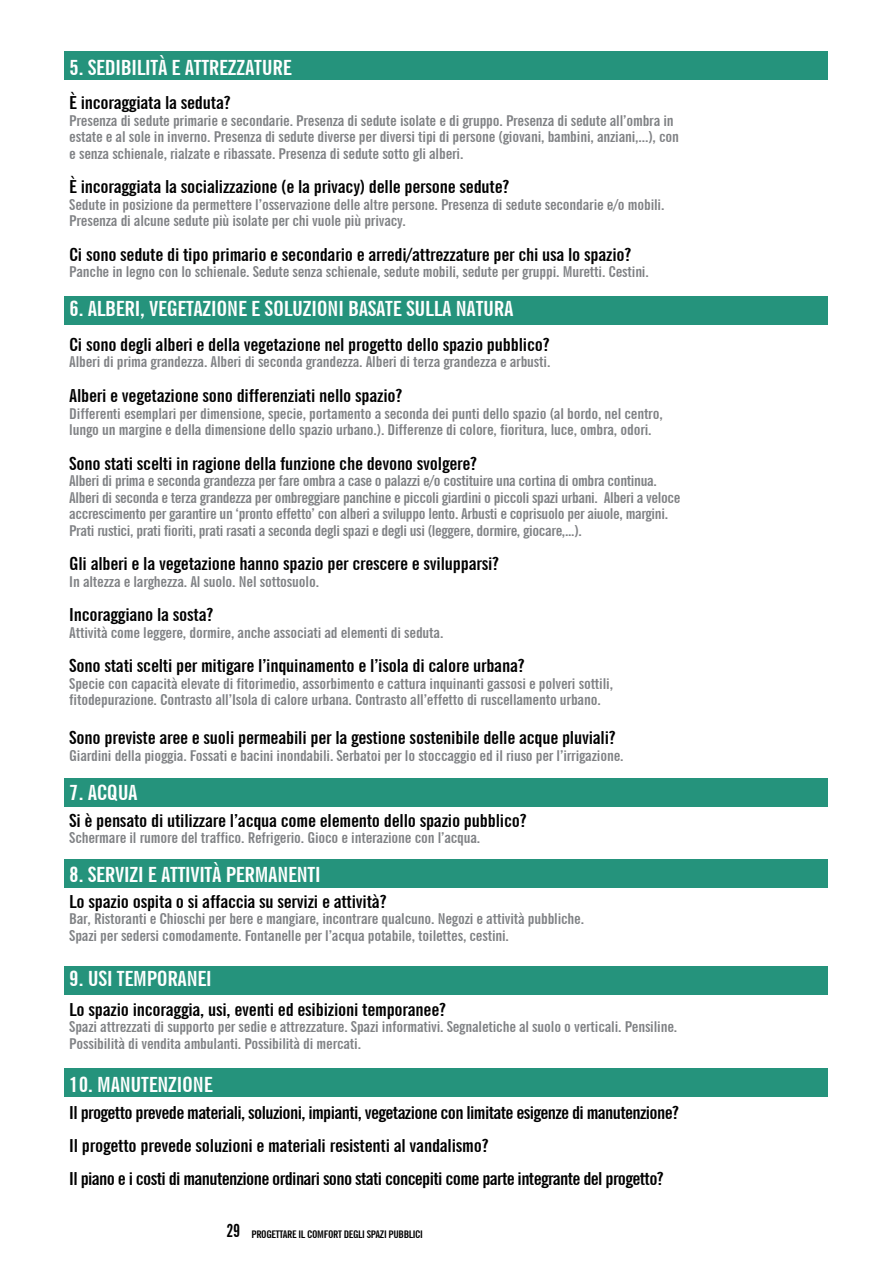
<style>
.page{position:relative;width:893px;height:1263px;background:#fff}
.page>*{position:absolute;margin:0;border:0;box-sizing:border-box;transform-origin:0 0}
.t1{font:700 extra-condensed 21px "News Gothic BT";letter-spacing:-.01em;color:#fff;scale:1.15 1}
.t2{font:700 extra-condensed 18px "News Gothic BT";letter-spacing:-.01em;color:#000;scale:1.15 1}
.t3{font:700 extra-condensed 18px/33px "News Gothic BT";letter-spacing:-.03em;color:#000;scale:1.15 1}
.t4{font:700 extra-condensed 15px/16.5px "News Gothic BT";letter-spacing:-.01em;color:#808285;scale:1.15 1}
.t5{font:700 extra-condensed 10.5px "News Gothic BT";letter-spacing:-.025em;color:#000;scale:1.15 1}
.s1{font-size:18px}
</style>
<div class="page">
<div style="left:65px;top:51px;width:763px;height:28px;background:#25937c"></div>
<div style="left:65px;top:296px;width:763px;height:29px;background:#25937c"></div>
<div style="left:65px;top:778px;width:763px;height:29px;background:#25937c"></div>
<div style="left:65px;top:860px;width:763px;height:28px;background:#25937c"></div>
<div style="left:65px;top:966px;width:763px;height:28px;background:#25937c"></div>
<div style="left:65px;top:1068px;width:763px;height:28px;background:#25937c"></div>
<h1 class="t1" style="left:69px;top:55px;width:195px">5. SEDIBILITÀ E ATTREZZATURE</h1>
<p class="t2" style="left:69px;top:92px;width:142px">È incoraggiata la seduta?</p>
<p class="t4" style="left:69px;top:112px;width:532px">Presenza di sedute primarie e secondarie. Presenza di sedute isolate e di gruppo. Presenza di sedute all’ombra in estate e al sole in inverno. Presenza di sedute diverse per diversi tipi di persone (giovani, bambini, anziani,...), con e senza schienale, rialzate e ribassate. Presenza di sedute sotto gli alberi.</p>
<p class="t2" style="left:69px;top:176px;width:385px">È incoraggiata la socializzazione (e la privacy) delle persone sedute?</p>
<p class="t4" style="left:69px;top:196px;width:519px">Sedute in posizione da permettere l’osservazione delle altre persone. Presenza di sedute secondarie e/o mobili.<br>Presenza di alcune sedute più isolate per chi vuole più privacy.</p>
<p class="t2" style="left:69px;top:244px;width:491px">Ci sono sedute di tipo primario e secondario e arredi/attrezzature per chi usa lo spazio?</p>
<p class="t4" style="left:69px;top:264px;width:505px">Panche in legno con lo schienale. Sedute senza schienale, sedute mobili, sedute per gruppi. Muretti. Cestini.</p>
<h1 class="t1" style="left:69px;top:296px;width:388px">6. ALBERI, VEGETAZIONE E SOLUZIONI BASATE SULLA NATURA</h1>
<p class="t2" style="left:69px;top:334px;width:420px">Ci sono degli alberi e della vegetazione nel progetto dello spazio pubblico?</p>
<p class="t4" style="left:69px;top:354px;width:420px">Alberi di prima grandezza. Alberi di seconda grandezza. Alberi di terza grandezza e arbusti.</p>
<p class="t2" style="left:69px;top:385px;width:292px">Alberi e vegetazione sono differenziati nello spazio?</p>
<p class="t4" style="left:69px;top:405px;width:518px">Differenti esemplari per dimensione, specie, portamento a seconda dei punti dello spazio (al bordo, nel centro, lungo un margine e della dimensione dello spazio urbano.). Differenze di colore, fioritura, luce, ombra, odori.</p>
<p class="t2" style="left:69px;top:452px;width:357px">Sono stati scelti in ragione della funzione che devono svolgere?</p>
<p class="t4" style="left:69px;top:472px;width:533px">Alberi di prima e seconda grandezza per fare ombra a case o palazzi e/o costituire una cortina di ombra continua.<br>Alberi di seconda e terza grandezza per ombreggiare panchine e piccoli giardini o piccoli spazi urbani. Alberi a veloce accrescimento per garantire un ‘pronto effetto’ con alberi a sviluppo lento. Arbusti e coprisuolo per aiuole, margini.<br>Prati rustici, prati fioriti, prati rasati a seconda degli spazi e degli usi (leggere, dormire, giocare,...).</p>
<p class="t2" style="left:69px;top:553px;width:376px">Gli alberi e la vegetazione hanno spazio per crescere e svilupparsi?</p>
<p class="t4" style="left:69px;top:573px;width:219px">In altezza e larghezza. Al suolo. Nel sottosuolo.</p>
<p class="t2" style="left:69px;top:604px;width:127px">Incoraggiano la sosta?</p>
<p class="t4" style="left:69px;top:624px;width:327px">Attività come leggere, dormire, anche associati ad elementi di seduta.</p>
<p class="t2" style="left:69px;top:655px;width:398px">Sono stati scelti per mitigare l’inquinamento e l’isola di calore urbana?</p>
<p class="t4" style="left:69px;top:675px;width:474px">Specie con capacità elevate di fitorimedio, assorbimento e cattura inquinanti gassosi e polveri sottili, fitodepurazione. Contrasto all’Isola di calore urbana. Contrasto all’effetto di ruscellamento urbano.</p>
<p class="t2" style="left:69px;top:727px;width:477px">Sono previste aree e suoli permeabili per la gestione sostenibile delle acque pluviali?</p>
<p class="t4" style="left:69px;top:747px;width:483px">Giardini della pioggia. Fossati e bacini inondabili. Serbatoi per lo stoccaggio ed il riuso per l’irrigazione.</p>
<h1 class="t1" style="left:69px;top:779px;width:61px">7. ACQUA</h1>
<p class="t2" style="left:69px;top:809px;width:400px">Si è pensato di utilizzare l’acqua come elemento dello spazio pubblico?</p>
<p class="t4" style="left:69px;top:829px;width:359px">Schermare il rumore del traffico. Refrigerio. Gioco e interazione con l’acqua.</p>
<h1 class="t1" style="left:69px;top:862px;width:220px">8. SERVIZI E ATTIVITÀ PERMANENTI</h1>
<p class="t2" style="left:69px;top:890px;width:278px">Lo spazio ospita o si affaccia su servizi e attività?</p>
<p class="t4" style="left:69px;top:910px;width:449px">Bar, Ristoranti e Chioschi per bere e mangiare, incontrare qualcuno. Negozi e attività pubbliche.<br>Spazi per sedersi comodamente. Fontanelle per l’acqua potabile, toilettes, cestini.</p>
<h1 class="t1" style="left:69px;top:965px;width:125px">9. USI TEMPORANEI</h1>
<p class="t2" style="left:69px;top:998px;width:330px">Lo spazio incoraggia, usi, eventi ed esibizioni temporanee?</p>
<p class="t4" style="left:69px;top:1018px;width:530px">Spazi attrezzati di supporto per sedie e attrezzature. Spazi informativi. Segnaletiche al suolo o verticali. Pensiline.<br>Possibilità di vendita ambulanti. Possibilità di mercati.</p>
<h1 class="t1" style="left:69px;top:1072px;width:126px">10. MANUTENZIONE</h1>
<p class="t3" style="left:69px;top:1096px;width:532px">Il progetto prevede materiali, soluzioni, impianti, vegetazione con limitate esigenze di manutenzione?<br>Il progetto prevede soluzioni e materiali resistenti al vandalismo?<br>Il piano e i costi di manutenzione ordinari sono stati concepiti come parte integrante del progetto?</p>
<p class="t5" style="left:227px;top:1228px;width:172px"><span class="s1">29</span> PROGETTARE IL COMFORT DEGLI SPAZI PUBBLICI</p>
</div>
